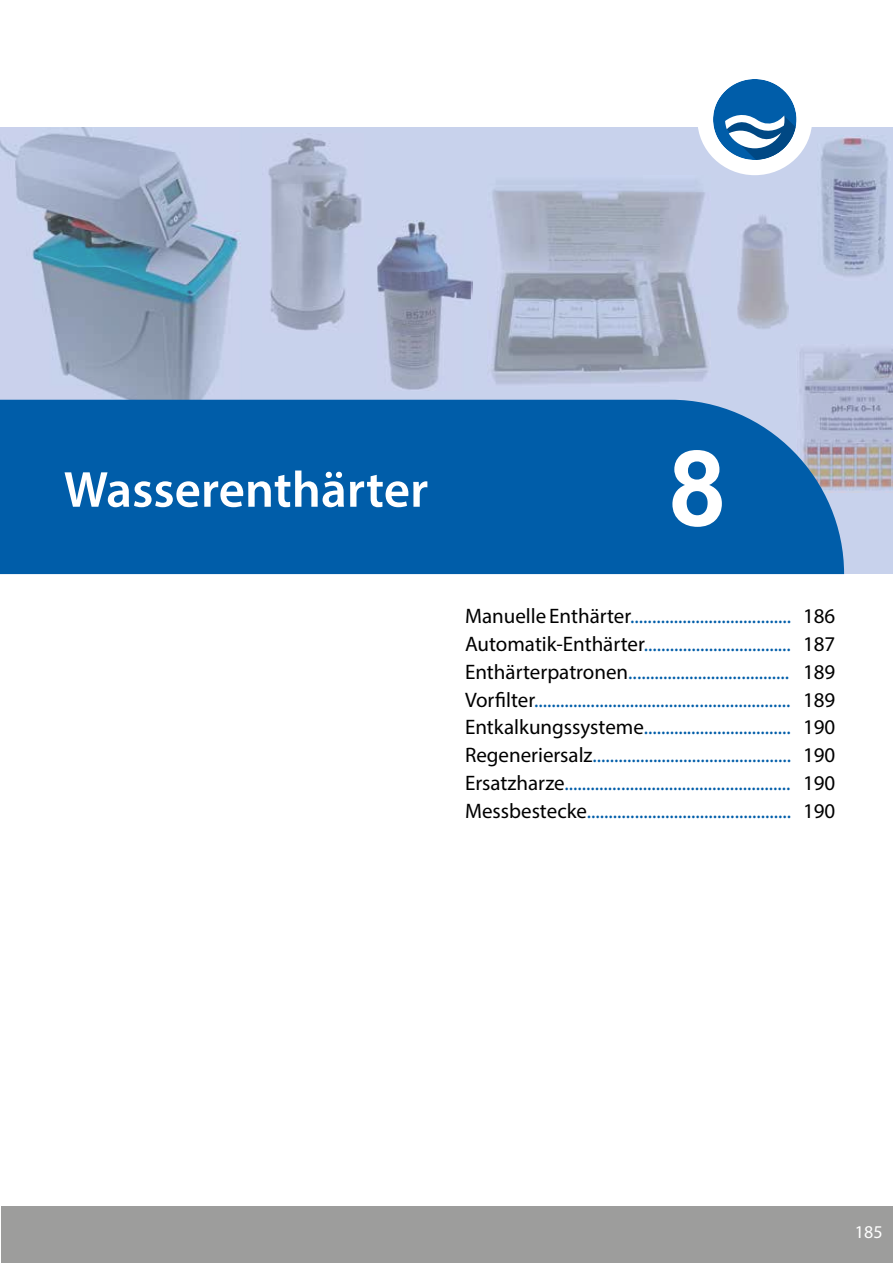
<style>
.page{position:relative;width:893px;height:1263px;background:#fff}
.page>*{position:absolute;margin:0;border:0;box-sizing:border-box;transform-origin:0 0}
.t1{font:700 105px "Arial";color:#fff}
.t2{font:600 51px "Myriad Pro";color:#fff}
.t3{font:21px/27.8px "Myriad Pro";color:#005da9;text-align:justify}
.t4{font:18px "Myriad Pro";color:#fff}
.s1{color:#000}
</style>
<div class="page">
<div style="left:0;top:128px;width:893px;height:446px;background:#c8d2ec"></div>
<img style="left:268px;top:138px;width:94px;height:193px">
<img style="left:0;top:128px;width:242px;height:272px">
<img style="left:377px;top:221px;width:96px;height:169px">
<img style="left:737px;top:215px;width:51px;height:114px">
<img style="left:821px;top:135px;width:67px;height:141px">
<img style="left:491px;top:183px;width:218px;height:201px">
<img style="left:800px;top:348px;width:93px;height:144px">
<div style="left:0;top:400px;width:844px;height:174px;background:#005da9"></div>
<div style="left:1px;top:1206px;width:892px;height:57px;background:#9d9d9c"></div>
<div style="left:697px;top:64px;width:115px;height:111px;background:#fff;border-radius:50%"></div>
<div style="left:713px;top:79px;width:83px;height:81px;background:#005da9;border-radius:50%"></div>
<svg style="left:725px;top:111px;width:71px;height:49px"></svg>
<h2 class="t2" style="left:64px;top:457px;width:366px">Wasserenthärter</h2>
<h1 class="t1" style="left:668px;top:419px;width:60px">8</h1>
<p class="t3" style="left:465px;top:602px;width:372px"><span class="s1">Manuelle Enthärter</span>..................................... <span class="s1">186<br>Automatik-Enthärter</span>.................................. <span class="s1">187<br>Enthärterpatronen</span>..................................... <span class="s1">189<br>Vorfilter</span>........................................................... <span class="s1">189<br>Entkalkungssysteme</span>.................................. <span class="s1">190<br>Regeneriersalz</span>.............................................. <span class="s1">190<br>Ersatzharze</span>.................................................... <span class="s1">190<br>Messbestecke</span>............................................... <span class="s1">190</span></p>
<p class="t4" style="left:855px;top:1220px;width:29px">185</p>
</div>
